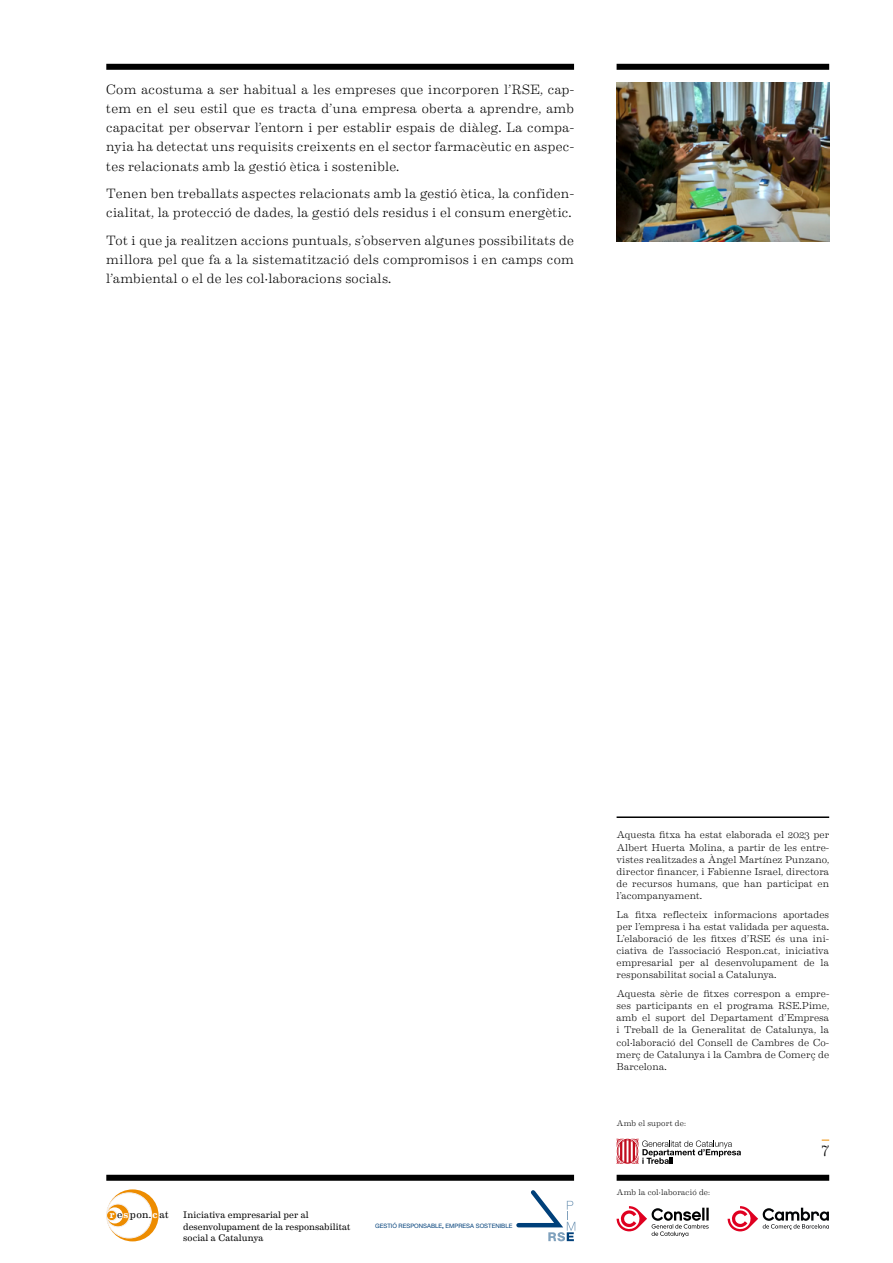
<style>
.page{position:relative;width:893px;height:1263px;background:#fff}
.page>*{position:absolute;margin:0;border:0;box-sizing:border-box;transform-origin:0 0}
.t1{font:300 15px "Eames Century Modern";color:#000}
.t2{font:300 13.5px/19.2px "Eames Century Modern";letter-spacing:.015em;color:#000;text-align:justify}
.t3{font:10.35px "Eames Century Modern";color:#000}
.t4{font:300 10.2px/12.1px "Eames Century Modern";letter-spacing:.005em;color:#000;text-align:justify}
.t5{font:9.6px/11.4px "Eames Century Modern";letter-spacing:.005em;color:#000}
.t6{font:300 8.25px "Eames Century Modern";letter-spacing:.01em;color:#000}
.t7{font:6px "Helvetica Neue LT";color:#00407a}
.s1{font-weight:500;color:#fff}
.s2{font-family:"Helvetica Neue";font-weight:700}
</style>
<div class="page">
<div style="left:617px;top:1175px;width:212px;height:6px;background:#000"></div>
<svg style="left:617px;top:1138px;width:124px;height:26px"></svg>
<div style="left:106px;top:1175px;width:468px;height:6px;background:#000"></div>
<div style="left:107px;top:1184px;width:62px;height:62px;border:2px solid #fff;border-radius:50%"></div>
<div style="left:106px;top:1195px;width:41px;height:40px;border:2px solid #fff;border-radius:50%"></div>
<svg style="left:107px;top:1189px;width:52px;height:52px"></svg>
<div style="left:107px;top:1193px;width:45px;height:45px;background:#fff;border-radius:50%"></div>
<div style="left:106px;top:1192px;width:46px;height:46px;border:1px solid #f4f0ee;border-radius:50%"></div>
<svg style="left:107px;top:1204px;width:22px;height:23px"></svg>
<div style="left:106px;top:1204px;width:24px;height:23px;border:1px solid #f4f0ee;border-radius:50%"></div>
<svg style="left:107px;top:1207px;width:16px;height:16px"></svg>
<div style="left:107px;top:1210px;width:10px;height:10px;background:#ed8c00;border-radius:50%"></div>
<div style="left:106px;top:1210px;width:11px;height:11px;border:1px solid #f4f0ee;border-radius:50%"></div>
<svg style="left:516px;top:1190px;width:59px;height:51px"></svg>
<div style="left:106px;top:64px;width:468px;height:6px;background:#000"></div>
<div style="left:617px;top:64px;width:212px;height:6px;background:#000"></div>
<svg style="left:617px;top:1206px;width:92px;height:31px"></svg>
<svg style="left:728px;top:1206px;width:101px;height:25px"></svg>
<hr style="left:617px;top:816px;width:212px;height:2px;background:#000">
<img style="left:617px;top:83px;width:212px;height:158px">
<p class="t2" style="left:106px;top:79px;width:469px">Com acostuma a ser habitual a les empreses que incorporen l’RSE, cap&shy;tem en el seu estil que es tracta d’una empresa oberta a aprendre, amb capacitat per observar l’entorn i per establir espais de diàleg. La compa&shy;nyia ha detectat uns requisits creixents en el sector farmacèutic en aspec&shy;tes relacionats amb la gestió ètica i sostenible.</p>
<h2 class="t2" style="left:106px;top:183px;width:469px">Tenen ben treballats aspectes relacionats amb la gestió ètica, la confiden&shy;cialitat, la protecció de dades, la gestió dels residus i el consum energètic.</h2>
<h2 class="t2" style="left:106px;top:230px;width:469px">Tot i que ja realitzen accions puntuals, s’observen algunes possibilitats de millora pel que fa a la sistematització dels compromisos i en camps com l’ambiental o el de les col·laboracions socials.</h2>
<p class="t3" style="left:110px;top:1207px;width:60px"><span class="s1">r</span> e<span class="s1">s</span>pon.<span class="s1">c</span>at</p>
<p class="t5" style="left:183px;top:1208px;width:169px">Iniciativa empresarial per al desenvolupament de la responsabilitat social a Catalunya</p>
<p class="t7" style="left:375px;top:1223px;width:139px">GESTIÓ RESPONSABLE<span class="s2">,</span> EMPRESA SOSTENIBLE</p>
<p class="t4" style="left:617px;top:828px;width:214px">Aquesta fitxa ha estat elaborada el 2023 per Albert Huerta Molina, a partir de les entre&shy;vistes realitzades a Àngel Martínez Punzano, director financer, i Fabienne Israel, directora de recursos humans, que han participat en l’acompanyament.</p>
<p class="t4" style="left:617px;top:907px;width:214px">La fitxa reflecteix informacions aportades per l’empresa i ha estat validada per aquesta.<br>L’elaboració de les fitxes d’RSE és una ini&shy;ciativa de l’associació Respon.cat, iniciativa empresarial per al desenvolupament de la responsabilitat social a Catalunya.</p>
<p class="t4" style="left:617px;top:987px;width:214px">Aquesta sèrie de fitxes correspon a empre&shy;ses participants en el programa RSE.Pime, amb el suport del Departament d’Empresa i Treball de la Generalitat de Catalunya, la col·laboració del Consell de Cambres de Co&shy;merç de Catalunya i la Cambra de Comerç de Barcelona.</p>
<p class="t6" style="left:617px;top:1117px;width:71px">Amb el suport de:</p>
<p class="t6" style="left:617px;top:1186px;width:95px">Amb la col·laboració de:</p>
<h1 class="t1" style="left:821px;top:1138px;width:9px">7</h1>
</div>
